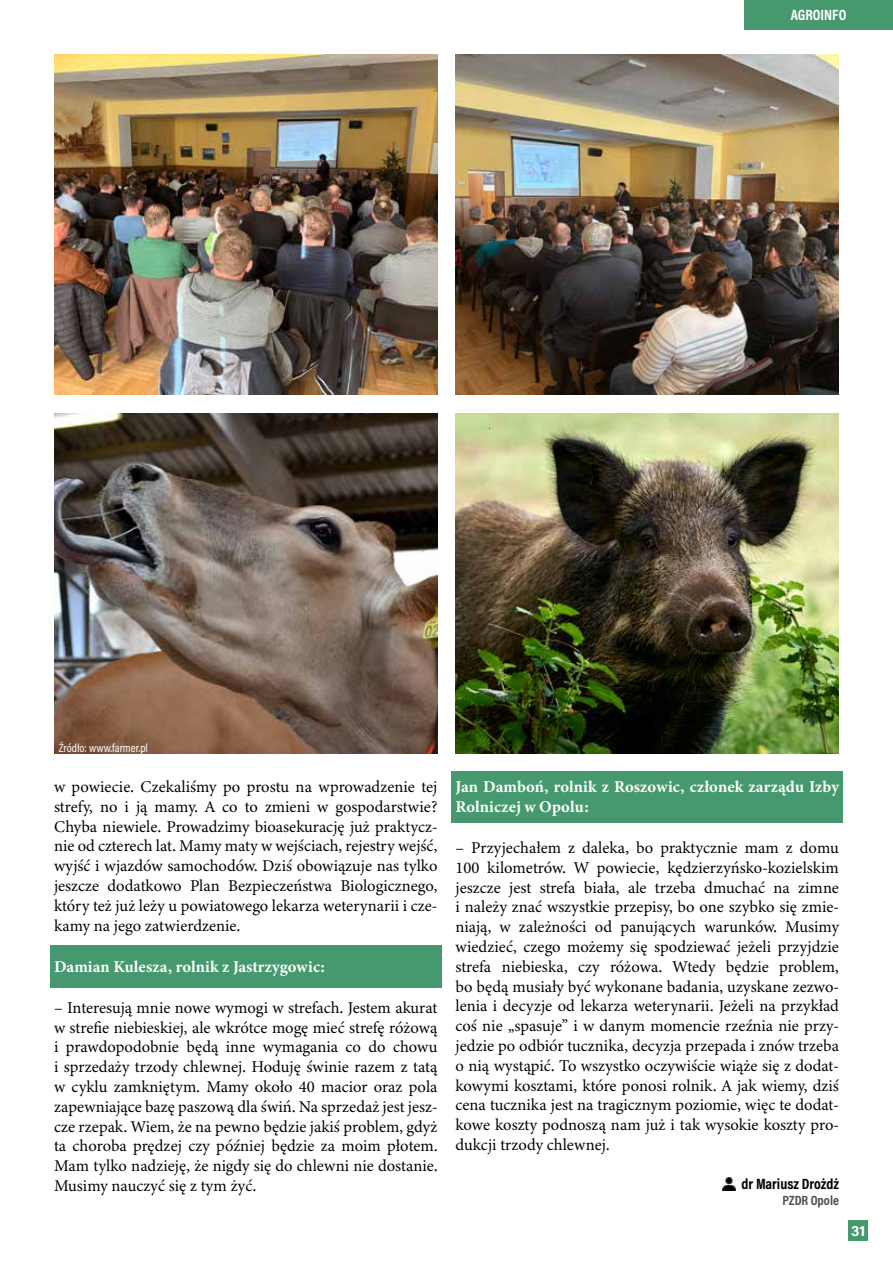
<style>
.page{position:relative;width:893px;height:1263px;background:#fff}
.page>*{position:absolute;margin:0;border:0;box-sizing:border-box;transform-origin:0 0}
.t1{font:16.5px/19.8px "Minion 3";color:#000;text-align:justify}
.t2{font:700 16.5px/19.8px "Minion 3";letter-spacing:.005em;color:#fff}
.t3{font:700 15px "Acumin Pro Cond";color:#000}
.t4{font:700 15px "Acumin Pro Cond";color:#fff}
.t5{font:700 15px "Acumin Pro";color:#fff}
.t6{font:700 13.5px "Acumin Pro Cond";color:#4f5252}
.t7{font:12px "Acumin Pro Cond";color:#fff}
</style>
<div class="page">
<div style="left:849px;top:1221px;width:19px;height:20px;background:#46996e"></div>
<div style="left:744px;top:0;width:149px;height:30px;background:#46996e"></div>
<div style="left:50px;top:946px;width:391px;height:42px;background:#46996e"></div>
<div style="left:452px;top:771px;width:391px;height:51px;background:#46996e"></div>
<img style="left:54px;top:414px;width:383px;height:340px">
<img style="left:455px;top:54px;width:384px;height:340px">
<img style="left:54px;top:54px;width:383px;height:340px">
<img style="left:455px;top:414px;width:384px;height:340px">
<svg style="left:722px;top:1178px;width:13px;height:13px"></svg>
<p class="t4" style="left:791px;top:5px;width:57px">AGROINFO</p>
<p class="t7" style="left:59px;top:740px;width:91px">Źródło: www.farmer.pl</p>
<p class="t1" style="left:54px;top:777px;width:385px">w powiecie. Czekaliśmy po prostu na wprowadzenie tej strefy, no i ją mamy. A co to zmieni w gospodarstwie?<br>Chyba niewiele. Prowadzimy bioasekurację już praktycz&shy;nie od czterech lat. Mamy maty w wejściach, rejestry wejść, wyjść i wjazdów samochodów. Dziś obowiązuje nas tylko jeszcze dodatkowo Plan Bezpieczeństwa Biologicznego, który też już leży u powiatowego lekarza weterynarii i cze&shy;kamy na jego zatwierdzenie.</p>
<p class="t2" style="left:54px;top:956px;width:273px">Damian Kulesza, rolnik z Jastrzygowic:</p>
<p class="t1" style="left:54px;top:997px;width:385px">– Interesują mnie nowe wymogi w strefach. Jestem akurat w strefie niebieskiej, ale wkrótce mogę mieć strefę różową i prawdopodobnie będą inne wymagania co do chowu i sprzedaży trzody chlewnej. Hoduję świnie razem z tatą w cyklu zamkniętym. Mamy około 40 macior oraz pola zapewniające bazę paszową dla świń. Na sprzedaż jest jesz&shy;cze rzepak. Wiem, że na pewno będzie jakiś problem, gdyż ta choroba prędzej czy później będzie za moim płotem.<br>Mam tylko nadzieję, że nigdy się do chlewni nie dostanie.<br>Musimy nauczyć się z tym żyć.</p>
<p class="t2" style="left:455px;top:777px;width:385px">Jan Damboń, rolnik z Roszowic, członek zarządu Izby<br>Rolniczej w Opolu:</p>
<p class="t1" style="left:455px;top:837px;width:385px">– Przyjechałem z daleka, bo praktycznie mam z domu 100 kilometrów. W powiecie, kędzierzyńsko-kozielskim jeszcze jest strefa biała, ale trzeba dmuchać na zimne i należy znać wszystkie przepisy, bo one szybko się zmie&shy;niają, w zależności od panujących warunków. Musimy wiedzieć, czego możemy się spodziewać jeżeli przyjdzie strefa niebieska, czy różowa. Wtedy będzie problem, bo będą musiały być wykonane badania, uzyskane zezwo&shy;lenia i decyzje od lekarza weterynarii. Jeżeli na przykład coś nie „spasuje” i w danym momencie rzeźnia nie przy&shy;jedzie po odbiór tucznika, decyzja przepada i znów trzeba o nią wystąpić. To wszystko oczywiście wiąże się z dodat&shy;kowymi kosztami, które ponosi rolnik. A jak wiemy, dziś cena tucznika jest na tragicznym poziomie, więc te dodat&shy;kowe koszty podnoszą nam już i tak wysokie koszty pro&shy;dukcji trzody chlewnej.</p>
<p class="t3" style="left:741px;top:1174px;width:99px">dr Mariusz Drożdż</p>
<p class="t6" style="left:782px;top:1192px;width:58px">PZDR Opole</p>
<p class="t5" style="left:851px;top:1220px;width:16px">31</p>
</div>
